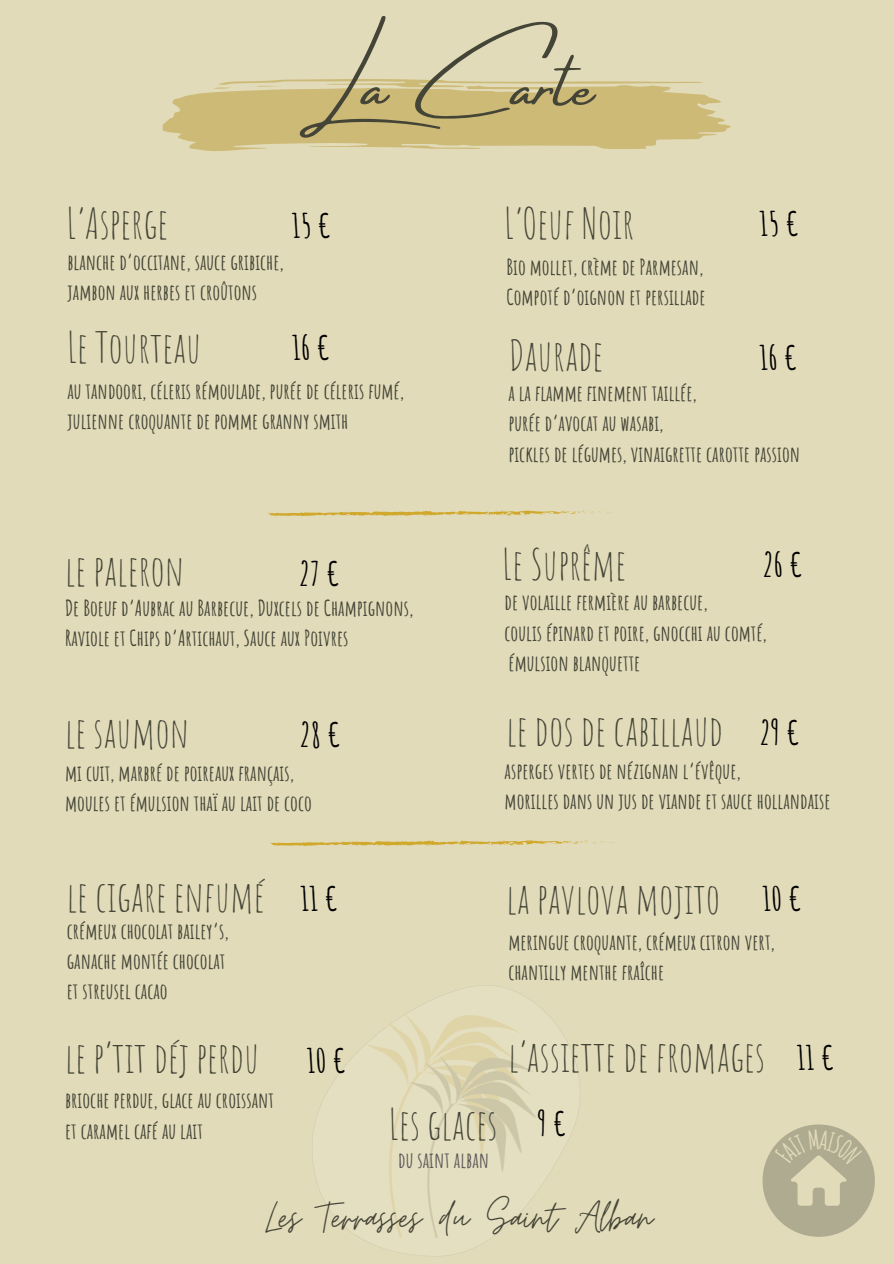
<style>
.page{position:relative;width:894px;height:1264px;background:#fff}
.page>*{position:absolute;margin:0;border:0;box-sizing:border-box;transform-origin:0 0}
.t1{font:71.55px "Amsterdam Four";color:#444537}
.t2{font:48px "Moon Time";color:#444537}
.t3{font:41.7px "Amatic SC";color:#444537}
.t4{font:700 33px "Amatic SC";color:#000}
.t5{font:700 21.6px "Amatic SC";color:#444537}
.t6{font:700 21.6px "Amatic SC";color:#5e5958}
.s1{font-weight:700;font-size:33px;color:#000}
</style>
<div class="page">
<div style="left:0;top:0;width:893px;height:1263px;background:#e2dbba"></div>
<svg style="left:323px;top:994px;width:244px;height:249px"></svg>
<svg style="left:163px;top:79px;width:567px;height:72px"></svg>
<svg style="left:267px;top:510px;width:345px;height:7px"></svg>
<svg style="left:269px;top:840px;width:345px;height:6px"></svg>
<svg style="left:762px;top:1124px;width:112px;height:112px"></svg>
<p class="t1" style="left:299px;top:46px;width:296px">La Carte</p>
<h3 class="t3" style="left:67px;top:197px;width:103px">L’Asperge</h3>
<h4 class="t5" style="left:67px;top:248px;width:218px">blanche d’occitane, sauce gribiche,</h4>
<p class="t5" style="left:67px;top:278px;width:191px">jambon aux herbes et croûtons</p>
<p class="t3" style="left:67px;top:321px;width:136px">Le Tourteau</p>
<h3 class="t5" style="left:67px;top:377px;width:338px">au tandoori, céleris rémoulade, purée de céleris fumé,</h3>
<h4 class="t5" style="left:67px;top:407px;width:282px">julienne croquante de pomme granny smith</h4>
<h3 class="t4" style="left:292px;top:205px;width:41px">15€</h3>
<h3 class="t4" style="left:292px;top:326px;width:40px">16€</h3>
<h3 class="t3" style="left:504px;top:197px;width:131px">L’Oeuf Noir</h3>
<p class="t5" style="left:506px;top:253px;width:198px">Bio mollet, crème de Parmesan,</p>
<h4 class="t5" style="left:506px;top:283px;width:200px">Compoté d’oignon et persillade</h4>
<h4 class="t4" style="left:759px;top:202px;width:41px">15€</h4>
<p class="t3" style="left:508px;top:329px;width:96px">Daurade</p>
<p class="t5" style="left:508px;top:379px;width:190px">a la flamme finement taillée,</p>
<p class="t5" style="left:508px;top:409px;width:157px">purée d’avocat au wasabi,</p>
<p class="t5" style="left:508px;top:440px;width:293px">pickles de légumes, vinaigrette carotte passion</p>
<h4 class="t4" style="left:759px;top:337px;width:40px">16€</h4>
<p class="t3" style="left:65px;top:543px;width:120px">le paleron</p>
<p class="t5" style="left:65px;top:594px;width:349px">De Boeuf d’Aubrac au Barbecue, Duxcels de Champignons,</p>
<h3 class="t5" style="left:65px;top:624px;width:285px">Raviole et Chips d’Artichaut, Sauce aux Poivres</h3>
<p class="t4" style="left:299px;top:552px;width:43px">27€</p>
<h4 class="t3" style="left:502px;top:538px;width:125px">Le Suprême</h4>
<p class="t5" style="left:504px;top:588px;width:204px">de volaille fermière au barbecue,</p>
<p class="t5" style="left:504px;top:618px;width:264px">coulis épinard et poire, gnocchi au comté,</p>
<h3 class="t5" style="left:508px;top:649px;width:133px">émulsion blanquette</h3>
<p class="t4" style="left:762px;top:544px;width:42px">26€</p>
<h4 class="t3" style="left:65px;top:705px;width:125px">le saumon</h4>
<p class="t5" style="left:65px;top:758px;width:230px">mi cuit, marbré de poireaux français,</p>
<p class="t5" style="left:65px;top:788px;width:248px">moules et émulsion thaï au lait de coco</p>
<p class="t4" style="left:299px;top:713px;width:43px">28€</p>
<p class="t3" style="left:506px;top:704px;width:218px">le dos de cabillaud</p>
<p class="t5" style="left:504px;top:756px;width:238px">asperges vertes de nézignan l’évêque,</p>
<h3 class="t5" style="left:504px;top:787px;width:327px">morilles dans un jus de viande et sauce hollandaise</h3>
<h5 class="t4" style="left:759px;top:711px;width:42px">29€</h5>
<h4 class="t3" style="left:67px;top:869px;width:199px">le cigare enfumé</h4>
<p class="t3" style="left:506px;top:871px;width:215px">la pavlova mojito</p>
<p class="t5" style="left:508px;top:927px;width:268px">meringue croquante, crémeux citron vert,</p>
<h3 class="t5" style="left:508px;top:958px;width:157px">chantilly menthe fraîche</h3>
<h2 class="t4" style="left:300px;top:877px;width:39px">11€</h2>
<h3 class="t4" style="left:762px;top:877px;width:41px">10€</h3>
<h3 class="t5" style="left:67px;top:916px;width:163px">crémeux chocolat bailey’s,</h3>
<h4 class="t5" style="left:67px;top:947px;width:160px">ganache montée chocolat</h4>
<p class="t5" style="left:67px;top:977px;width:102px">et streusel cacao</p>
<h4 class="t3" style="left:65px;top:1030px;width:196px">le p’tit déj perdu</h4>
<p class="t5" style="left:65px;top:1086px;width:210px">brioche perdue, glace au croissant</p>
<p class="t5" style="left:65px;top:1116px;width:139px">et caramel café au lait</p>
<h3 class="t4" style="left:307px;top:1039px;width:41px">10€</h3>
<p class="t3" style="left:389px;top:1097px;width:110px">Les glaces</p>
<p class="t6" style="left:398px;top:1146px;width:92px">du saint alban</p>
<h3 class="t3" style="left:508px;top:1029px;width:328px">l’assiette de fromages <span class="s1">11 €</span></h3>
<h3 class="t4" style="left:537px;top:1102px;width:31px">9€</h3>
<h1 class="t2" style="left:265px;top:1188px;width:388px">Les Terrasses du Saint Alban</h1>
</div>
